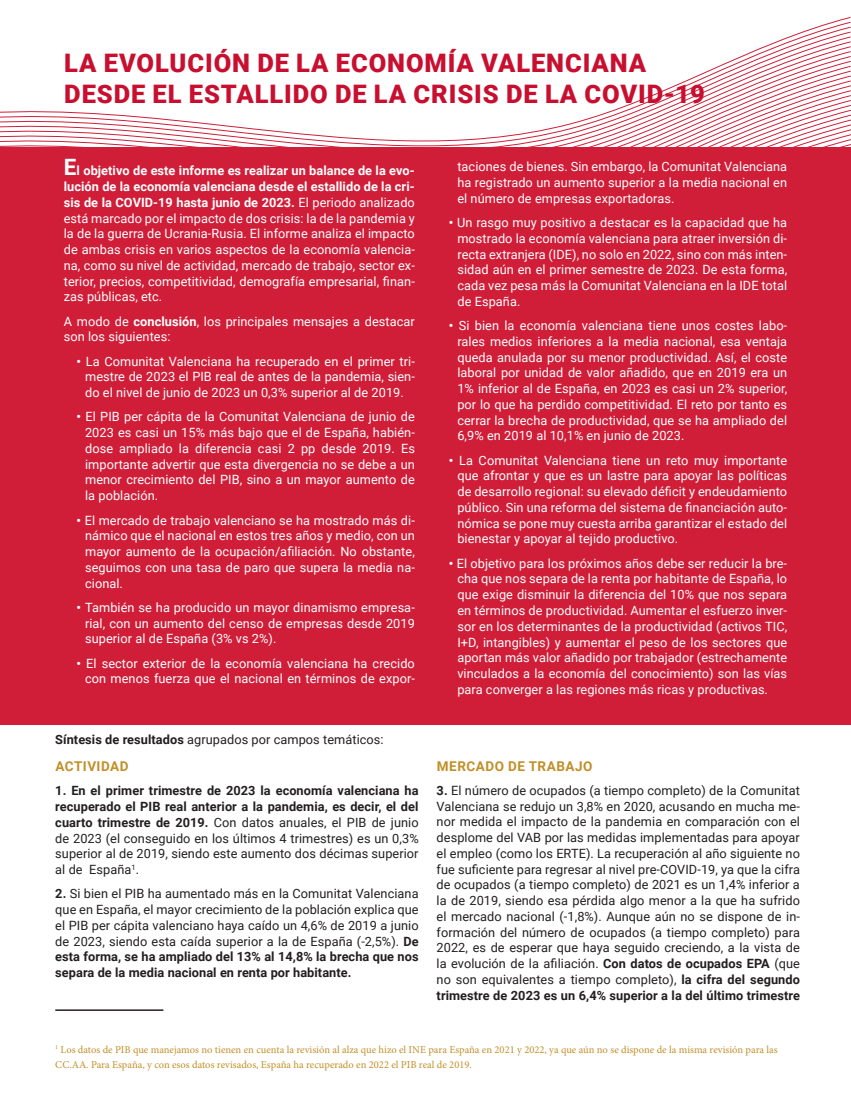
<style>
.page{position:relative;width:851px;height:1106px;background:#fff}
.page>*{position:absolute;margin:0;border:0;box-sizing:border-box;transform-origin:0 0}
.t1{font:900 25.5px/30.6px "Roboto";letter-spacing:.035em;color:#c80f2f}
.Heading_2{font:700 13.5px "Roboto";letter-spacing:.04em;color:#c28f28}
.t2{font:12.75px/15.8px "Roboto";letter-spacing:.005em;color:#fff;text-align:justify}
.t3{font:12.75px/15.8px "Roboto";letter-spacing:.005em;color:#231f20;text-align:justify}
.t4{font:10.5px/15px "Minion Pro";color:#c28f28}
.s1{font-weight:700;font-size:22.5px}
.s2{font-weight:700}
</style>
<div class="page">
<svg style="left:0;top:17px;width:850px;height:130px"></svg>
<div style="left:0;top:147px;width:850px;height:577px;background:#d01e39"></div>
<hr style="left:55px;top:1009px;width:108px;height:1px;background:#231f20">
<p class="t1" style="left:64px;top:47px;width:642px">LA EVOLUCIÓN DE LA ECONOMÍA VALENCIANA<br>DESDE EL ESTALLIDO DE LA CRISIS DE LA COVID-19</p>
<p class="t2" style="left:64px;top:162px;width:352px"><span class="s1">E</span><span class="s2">l objetivo de este informe es realizar un balance de la evo&shy;lución de la economía valenciana desde el estallido de la cri&shy;sis de la COVID-19 hasta junio de 2023.</span> El periodo analizado está marcado por el impacto de dos crisis: la de la pandemia y la de la guerra de Ucrania-Rusia. El informe analiza el impacto de ambas crisis en varios aspectos de la economía valencia&shy;na, como su nivel de actividad, mercado de trabajo, sector ex&shy;terior, precios, competitividad, demografía empresarial, finan&shy;zas públicas, etc.</p>
<p class="t2" style="left:64px;top:313px;width:352px">A modo de <span class="s2">conclusión</span>, los principales mensajes a destacar son los siguientes:</p>
<p class="t2" style="left:85px;top:353px;width:331px;text-indent:-9px"><span class="s2">•</span> La Comunitat Valenciana ha recuperado en el primer tri&shy;mestre de 2023 el PIB real de antes de la pandemia, sien&shy;do el nivel de junio de 2023 un 0,3% superior al de 2019.</p>
<p class="t2" style="left:85px;top:408px;width:331px;text-indent:-9px"><span class="s2">•</span> El PIB per cápita de la Comunitat Valenciana de junio de 2023 es casi un 15% más bajo que el de España, habién&shy;dose ampliado la diferencia casi 2 pp desde 2019. Es importante advertir que esta divergencia no se debe a un menor crecimiento del PIB, sino a un mayor aumento de la población.</p>
<p class="t2" style="left:85px;top:511px;width:331px;text-indent:-9px"><span class="s2">•</span> El mercado de trabajo valenciano se ha mostrado más di&shy;námico que el nacional en estos tres años y medio, con un mayor aumento de la ocupación/afiliación. No obstante, seguimos con una tasa de paro que supera la media na&shy;cional.</p>
<p class="t2" style="left:85px;top:599px;width:331px;text-indent:-9px"><span class="s2">•</span> También se ha producido un mayor dinamismo empresa&shy;rial, con un aumento del censo de empresas desde 2019 superior al de España (3% vs 2%).</p>
<p class="t2" style="left:77px;top:654px;width:340px;text-align:right"><span class="s2">•</span> El sector exterior de la economía valenciana ha crecido con menos fuerza que el nacional en términos de expor-</p>
<p class="t3" style="left:55px;top:731px;width:330px"><span class="s2">Síntesis de resultados</span> agrupados por campos temáticos:</p>
<p class="Heading_2" style="left:56px;top:756px;width:74px">ACTIVIDAD</p>
<p class="t3" style="left:55px;top:782px;width:365px"><span class="s2">1. En el primer trimestre de 2023 la economía valenciana ha recuperado el PIB real anterior a la pandemia, es decir, el del cuarto trimestre de 2019.</span> Con datos anuales, el PIB de junio de 2023 (el conseguido en los últimos 4 trimestres) es un 0,3% superior al de 2019, siendo este aumento dos décimas superior al de España<sup>1</sup>.</p>
<p class="t3" style="left:55px;top:885px;width:365px"><span class="s2">2.</span> Si bien el PIB ha aumentado más en la Comunitat Valenciana que en España, el mayor crecimiento de la población explica que el PIB per cápita valenciano haya caído un 4,6% de 2019 a junio de 2023, siendo esta caída superior a la de España (-2,5%). <span class="s2">De esta forma, se ha ampliado del 13% al 14,8% la brecha que nos separa de la media nacional en renta por habitante.</span></p>
<p class="t2" style="left:457px;top:158px;width:331px">taciones de bienes. Sin embargo, la Comunitat Valenciana ha registrado un aumento superior a la media nacional en el número de empresas exportadoras.</p>
<p class="t2" style="left:457px;top:214px;width:331px;text-indent:-9px"><span class="s2">•</span> Un rasgo muy positivo a destacar es la capacidad que ha mostrado la economía valenciana para atraer inversión di&shy;recta extranjera (IDE), no solo en 2022, sino con más inten&shy;sidad aún en el primer semestre de 2023. De esta forma, cada vez pesa más la Comunitat Valenciana en la IDE total de España.</p>
<p class="t2" style="left:457px;top:317px;width:331px;text-indent:-9px"><span class="s2">•</span> Si bien la economía valenciana tiene unos costes labo&shy;rales medios inferiores a la media nacional, esa ventaja queda anulada por su menor productividad. Así, el coste laboral por unidad de valor añadido, que en 2019 era un 1% inferior al de España, en 2023 es casi un 2% superior, por lo que ha perdido competitividad. El reto por tanto es cerrar la brecha de productividad, que se ha ampliado del 6,9% en 2019 al 10,1% en junio de 2023.</p>
<p class="t2" style="left:457px;top:452px;width:331px;text-indent:-9px"><span class="s2">•</span> La Comunitat Valenciana tiene un reto muy importante que afrontar y que es un lastre para apoyar las políticas de desarrollo regional: su elevado déficit y endeudamiento público. Sin una reforma del sistema de financiación auto&shy;nómica se pone muy cuesta arriba garantizar el estado del bienestar y apoyar al tejido productivo.</p>
<p class="t2" style="left:457px;top:555px;width:331px;text-indent:-9px"><span class="s2">•</span> El objetivo para los próximos años debe ser reducir la bre&shy;cha que nos separa de la renta por habitante de España, lo que exige disminuir la diferencia del 10% que nos separa en términos de productividad. Aumentar el esfuerzo inver&shy;sor en los determinantes de la productividad (activos TIC, I+D, intangibles) y aumentar el peso de los sectores que aportan más valor añadido por trabajador (estrechamente vinculados a la economía del conocimiento) son las vías para converger a las regiones más ricas y productivas.</p>
<p class="Heading_2" style="left:437px;top:756px;width:157px">MERCADO DE TRABAJO</p>
<p class="t3" style="left:436px;top:782px;width:365px"><span class="s2">3.</span> El número de ocupados (a tiempo completo) de la Comunitat Valenciana se redujo un 3,8% en 2020, acusando en mucha me&shy;nor medida el impacto de la pandemia en comparación con el desplome del VAB por las medidas implementadas para apoyar el empleo (como los ERTE). La recuperación al año siguiente no fue suficiente para regresar al nivel pre-COVID-19, ya que la cifra de ocupados (a tiempo completo) de 2021 es un 1,4% inferior a la de 2019, siendo esa pérdida algo menor a la que ha sufrido el mercado nacional (-1,8%). Aunque aún no se dispone de in&shy;formación del número de ocupados (a tiempo completo) para 2022, es de esperar que haya seguido creciendo, a la vista de la evolución de la afiliación. <span class="s2">Con datos de ocupados EPA</span> (que no son equivalentes a tiempo completo), <span class="s2">la cifra del segundo trimestre de 2023 es un 6,4% superior a la del último trimestre</span></p>
<p class="t4" style="left:55px;top:1041px;width:723px"><sup>1</sup> Los datos de PIB que manejamos no tienen en cuenta la revisión al alza que hizo el INE para España en 2021 y 2022, ya que aún no se dispone de la misma revisión para las<br>CC.AA. Para España, y con esos datos revisados, España ha recuperado en 2022 el PIB real de 2019.</p>
</div>
